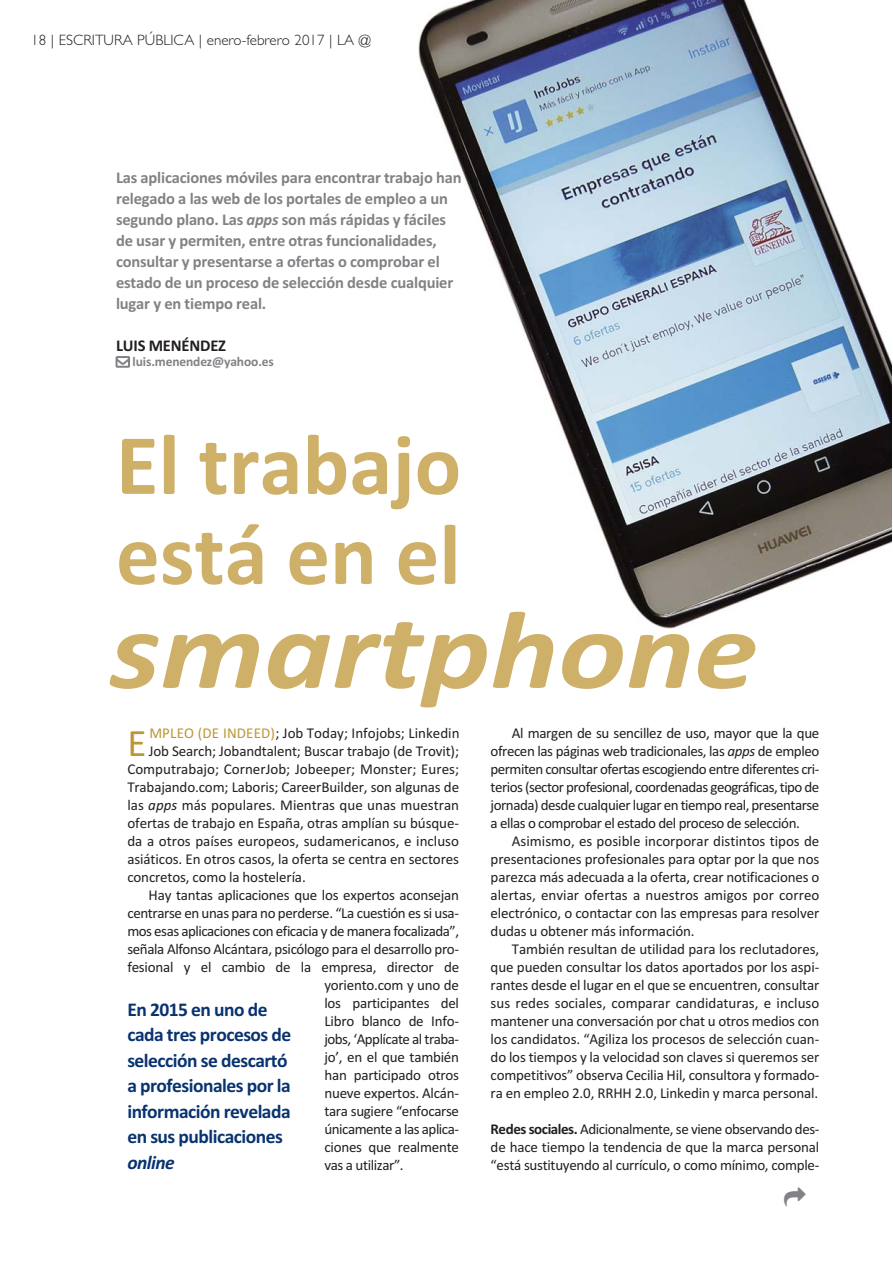
<style>
.page{position:relative;width:893px;height:1263px;background:#fff}
.page>*{position:absolute;margin:0;border:0;box-sizing:border-box;transform-origin:0 0}
.t1{font:italic 700 111.75px "Calibri";color:#ceb068;scale:1.15 1}
.t2{font:700 87px/90px "Calibri";color:#ceb068}
.t3{font:39px "Calibri";color:#bc9633}
.t4{font:700 19.5px/25.5px "Calibri";letter-spacing:-.025em;color:#093370}
.t5{font:italic 700 19.5px "Calibri";letter-spacing:-.025em;color:#093370}
.t6{font:700 16.5px/21px "Calibri";letter-spacing:-.01em;color:#808285}
.t7{font:700 16.5px "Calibri";letter-spacing:-.01em;color:#231f20}
.t8{font:15px/18px "Calibri";letter-spacing:-.015em;color:#231f20;text-align:justify}
.t9{font:300 15px "Gill Sans";color:#231f20}
.t10{font:15px "Calibri";letter-spacing:-.035em;color:#231f20}
.t11{font:700 13.5px "Calibri";letter-spacing:-.01em;color:#808285}
.s1{font-style:italic}
.s2{font-weight:700}
.s3{color:#bc9633}
</style>
<div class="page">
<img style="left:419px;top:0;width:472px;height:628px">
<p class="t9" style="left:31px;top:35px;width:341px">18 | ESCRITURA PÚBLICA | enero-febrero 2017 | LA @</p>
<p class="t6" style="left:116px;top:168px;width:347px">Las aplicaciones móviles para encontrar trabajo han relegado a las web de los portales de empleo a un segundo plano. Las <span class="s1">apps</span> son más rápidas y fáciles de usar y permiten, entre otras funcionalidades, consultar y presentarse a ofertas o comprobar el estado de un proceso de selección desde cualquier lugar y en tiempo real.</p>
<p class="t7" style="left:116px;top:339px;width:112px">LUIS MENÉNDEZ</p>
<p class="t11" style="left:133px;top:357px;width:143px">luis.menendez@yahoo.es</p>
<h2 class="t2" style="left:116px;top:427px;width:347px">El trabajo está en el</h2>
<h1 class="t1" style="left:110px;top:584px;width:565px">smartphone</h1>
<p class="t8" style="left:491px;top:725px;width:330px;text-indent:21px">Al margen de su sencillez de uso, mayor que la que ofrecen las páginas web tradicionales, las <span class="s1">apps</span> de empleo permiten consultar ofertas escogiendo entre diferentes cri&shy;terios (sector profesional, coordenadas geográficas, tipo de jornada) desde cualquier lugar en tiempo real, presentarse a ellas o comprobar el estado del proceso de selección.</p>
<p class="t8" style="left:491px;top:833px;width:330px;text-indent:21px">Asimismo, es posible incorporar distintos tipos de presentaciones profesionales para optar por la que nos parezca más adecuada a la oferta, crear notificaciones o alertas, enviar ofertas a nuestros amigos por correo electrónico, o contactar con las empresas para resolver dudas u obtener más información.</p>
<p class="t8" style="left:491px;top:941px;width:330px;text-indent:21px">También resultan de utilidad para los reclutadores, que pueden consultar los datos aportados por los aspi&shy;rantes desde el lugar en el que se encuentren, consultar sus redes sociales, comparar candidaturas, e incluso mantener una conversación por chat u otros medios con los candidatos. “Agiliza los procesos de selección cuan&shy;do los tiempos y la velocidad son claves si queremos ser competitivos” observa Cecilia Hil, consultora y formado&shy;ra en empleo 2.0, RRHH 2.0, Linkedin y marca personal.</p>
<p class="t8" style="left:491px;top:1121px;width:330px"><span class="s2">Redes sociales.</span> Adicionalmente, se viene observando des&shy;de hace tiempo la tendencia de que la marca personal “está sustituyendo al currículo, o como mínimo, comple-</p>
<h3 class="t3" style="left:127px;top:730px;width:21px">E</h3>
<p class="t8" style="left:149px;top:725px;width:312px"><span class="s3">MPLEO (DE INDEED)</span>; Job Today; Infojobs; Linkedin</p>
<p class="t8" style="left:149px;top:743px;width:312px">Job Search; Jobandtalent; Buscar trabajo (de Trovit);</p>
<p class="t8" style="left:127px;top:761px;width:333px">Computrabajo; CornerJob; Jobeeper; Monster; Eures;</p>
<p class="t8" style="left:127px;top:779px;width:333px">Trabajando.com; Laboris; CareerBuilder, son algunas de</p>
<p class="t8" style="left:127px;top:797px;width:333px">las <span class="s1">apps</span> más populares. Mientras que unas muestran</p>
<p class="t8" style="left:127px;top:815px;width:333px">ofertas de trabajo en España, otras amplían su búsque-</p>
<p class="t8" style="left:127px;top:833px;width:333px">da a otros países europeos, sudamericanos, e incluso</p>
<p class="t8" style="left:127px;top:851px;width:333px">asiáticos. En otros casos, la oferta se centra en sectores</p>
<p class="t8" style="left:127px;top:869px;width:180px">concretos, como la hostelería.</p>
<p class="t8" style="left:149px;top:887px;width:312px">Hay tantas aplicaciones que los expertos aconsejan</p>
<p class="t8" style="left:127px;top:905px;width:333px">centrarse en unas para no perderse. “La cuestión es si usa-</p>
<p class="t8" style="left:127px;top:923px;width:333px">mos esas aplicaciones con eficacia y de manera focalizada”,</p>
<p class="t8" style="left:127px;top:941px;width:333px">señala Alfonso Alcántara, psicólogo para el desarrollo pro-</p>
<p class="t8" style="left:127px;top:959px;width:333px">fesional y el cambio de la empresa, director de</p>
<p class="t8" style="left:324px;top:977px;width:136px">yoriento.com y uno de</p>
<p class="t8" style="left:324px;top:995px;width:136px">los participantes del</p>
<p class="t8" style="left:324px;top:1013px;width:136px">Libro blanco de Info-</p>
<p class="t10" style="left:324px;top:1034px;width:136px">jobs, ‘Applícate al traba-</p>
<p class="t8" style="left:324px;top:1049px;width:136px">jo’, en el que también</p>
<p class="t8" style="left:324px;top:1067px;width:136px">han participado otros</p>
<p class="t8" style="left:324px;top:1085px;width:136px">nueve expertos. Alcán-</p>
<p class="t8" style="left:324px;top:1103px;width:136px">tara sugiere “enfocarse</p>
<p class="t8" style="left:324px;top:1121px;width:136px">únicamente a las aplica-</p>
<p class="t8" style="left:324px;top:1139px;width:136px">ciones que realmente</p>
<p class="t8" style="left:324px;top:1157px;width:81px">vas a utilizar”.</p>
<h3 class="t4" style="left:127px;top:998px;width:165px">En 2015 en uno de cada tres procesos de selección se descartó a profesionales por la información revelada en sus publicaciones</h3>
<h3 class="t5" style="left:127px;top:1151px;width:49px">online</h3>
</div>
